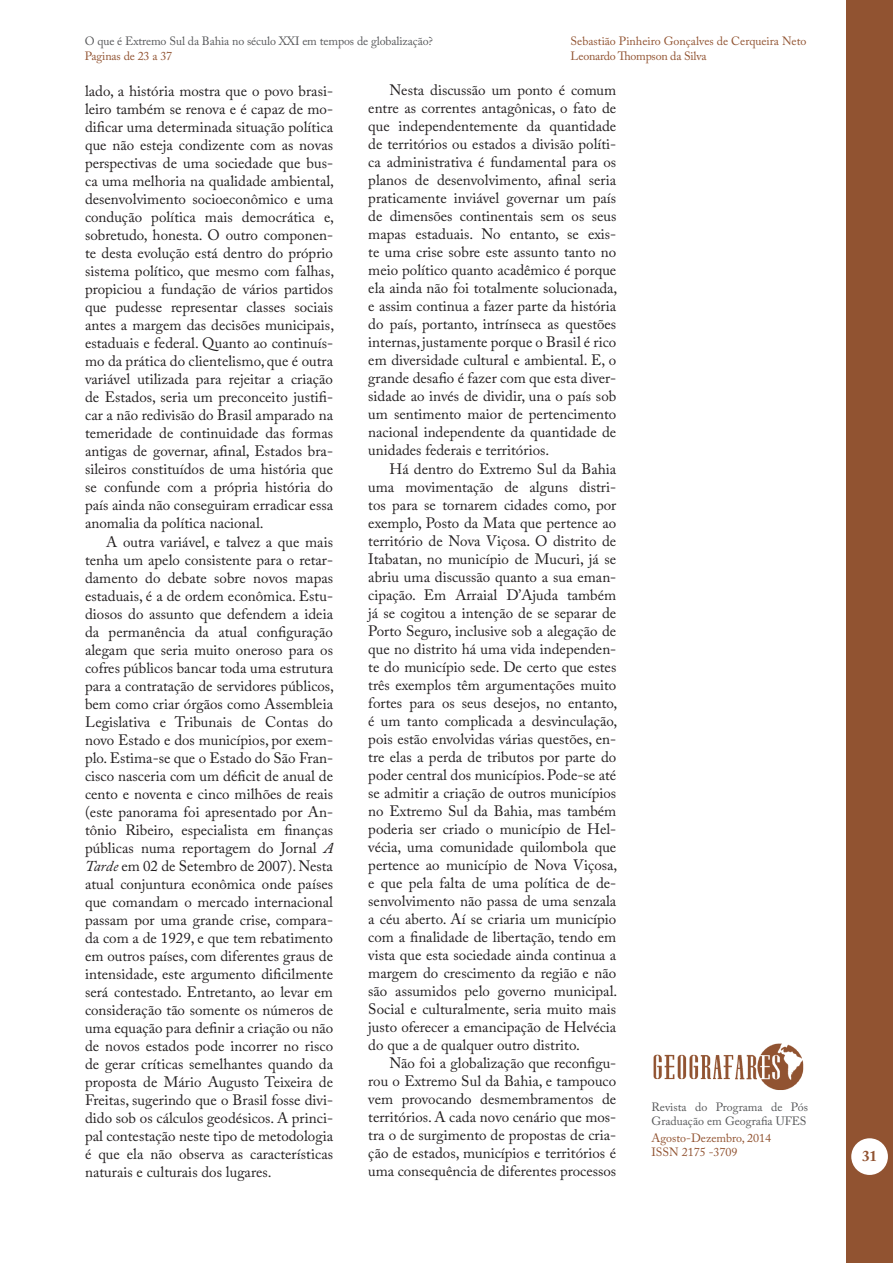
<style>
.page{position:relative;width:893px;height:1263px;background:#fff}
.page>*{position:absolute;margin:0;border:0;box-sizing:border-box;transform-origin:0 0}
.t1{font:15px/18px "Adobe Caslon Pro";color:#231f20;text-align:justify}
.t2{font:700 15px "Adobe Caslon Pro";color:#915331}
.t3{font:12px/14.9px "Adobe Caslon Pro";color:#915331}
.t4{font:12px/14.4px "Adobe Caslon Pro";letter-spacing:-.01em;color:#57585a}
.s1{font-style:italic}
</style>
<div class="page">
<img style="left:653px;top:1043px;width:151px;height:47px">
<div style="left:846px;top:0;width:47px;height:1263px;background:#915331"></div>
<div style="left:851px;top:1138px;width:37px;height:37px;background:#fff;border-radius:50%"></div>
<p class="t4" style="left:85px;top:34px;width:350px">O que é Extremo Sul da Bahia no século XXI em tempos de globalização?</p>
<p class="t3" style="left:85px;top:48px;width:89px">Paginas de 23 a 37</p>
<p class="t3" style="left:570px;top:33px;width:237px">Sebastião Pinheiro Gonçalves de Cerqueira Neto<br>Leonardo Thompson da Silva</p>
<p class="t1" style="left:85px;top:82px;width:251px">lado, a história mostra que o povo brasi&shy;leiro também se renova e é capaz de mo&shy;dificar uma determinada situação política que não esteja condizente com as novas perspectivas de uma sociedade que bus&shy;ca uma melhoria na qualidade ambiental, desenvolvimento socioeconômico e uma condução política mais democrática e, sobretudo, honesta. O outro componen&shy;te desta evolução está dentro do próprio sistema político, que mesmo com falhas, propiciou a fundação de vários partidos que pudesse representar classes sociais antes a margem das decisões municipais, estaduais e federal. Quanto ao continuís&shy;mo da prática do clientelismo, que é outra variável utilizada para rejeitar a criação de Estados, seria um preconceito justifi&shy;car a não redivisão do Brasil amparado na temeridade de continuidade das formas antigas de governar, afinal, Estados bra&shy;sileiros constituídos de uma história que se confunde com a própria história do país ainda não conseguiram erradicar essa anomalia da política nacional.</p>
<p class="t1" style="left:85px;top:532px;width:251px;text-indent:21px">A outra variável, e talvez a que mais tenha um apelo consistente para o retar&shy;damento do debate sobre novos mapas estaduais, é a de ordem econômica. Estu&shy;diosos do assunto que defendem a ideia da permanência da atual configuração alegam que seria muito oneroso para os cofres públicos bancar toda uma estrutura para a contratação de servidores públicos, bem como criar órgãos como Assembleia Legislativa e Tribunais de Contas do novo Estado e dos municípios, por exem&shy;plo. Estima-se que o Estado do São Fran&shy;cisco nasceria com um déficit de anual de cento e noventa e cinco milhões de reais (este panorama foi apresentado por An&shy;tônio Ribeiro, especialista em finanças públicas numa reportagem do Jornal <span class="s1">A Tarde</span> em 02 de Setembro de 2007). Nesta atual conjuntura econômica onde países que comandam o mercado internacional passam por uma grande crise, compara&shy;da com a de 1929, e que tem rebatimento em outros países, com diferentes graus de intensidade, este argumento dificilmente será contestado. Entretanto, ao levar em consideração tão somente os números de uma equação para definir a criação ou não de novos estados pode incorrer no risco de gerar críticas semelhantes quando da proposta de Mário Augusto Teixeira de Freitas, sugerindo que o Brasil fosse divi&shy;dido sob os cálculos geodésicos. A princi&shy;pal contestação neste tipo de metodologia é que ela não observa as características naturais e culturais dos lugares.</p>
<p class="t1" style="left:368px;top:81px;width:251px;text-indent:21px">Nesta discussão um ponto é comum entre as correntes antagônicas, o fato de que independentemente da quantidade de territórios ou estados a divisão políti&shy;ca administrativa é fundamental para os planos de desenvolvimento, afinal seria praticamente inviável governar um país de dimensões continentais sem os seus mapas estaduais. No entanto, se exis&shy;te uma crise sobre este assunto tanto no meio político quanto acadêmico é porque ela ainda não foi totalmente solucionada, e assim continua a fazer parte da história do país, portanto, intrínseca as questões internas, justamente porque o Brasil é rico em diversidade cultural e ambiental. E, o grande desafio é fazer com que esta diver&shy;sidade ao invés de dividir, una o país sob um sentimento maior de pertencimento nacional independente da quantidade de unidades federais e territórios.</p>
<p class="t1" style="left:368px;top:459px;width:251px;text-indent:21px">Há dentro do Extremo Sul da Bahia uma movimentação de alguns distri&shy;tos para se tornarem cidades como, por exemplo, Posto da Mata que pertence ao território de Nova Viçosa. O distrito de Itabatan, no município de Mucuri, já se abriu uma discussão quanto a sua eman&shy;cipação. Em Arraial D’Ajuda também já se cogitou a intenção de se separar de Porto Seguro, inclusive sob a alegação de que no distrito há uma vida independen&shy;te do município sede. De certo que estes três exemplos têm argumentações muito fortes para os seus desejos, no entanto, é um tanto complicada a desvinculação, pois estão envolvidas várias questões, en&shy;tre elas a perda de tributos por parte do poder central dos municípios. Pode-se até se admitir a criação de outros municípios no Extremo Sul da Bahia, mas também poderia ser criado o município de Hel&shy;vécia, uma comunidade quilombola que pertence ao município de Nova Viçosa, e que pela falta de uma política de de&shy;senvolvimento não passa de uma senzala a céu aberto. Aí se criaria um município com a finalidade de libertação, tendo em vista que esta sociedade ainda continua a margem do crescimento da região e não são assumidos pelo governo municipal.<br>Social e culturalmente, seria muito mais justo oferecer a emancipação de Helvécia do que a de qualquer outro distrito.</p>
<p class="t1" style="left:368px;top:1054px;width:250px;text-indent:21px">Não foi a globalização que reconfigu&shy;rou o Extremo Sul da Bahia, e tampouco vem provocando desmembramentos de territórios. A cada novo cenário que mos&shy;tra o de surgimento de propostas de cria&shy;ção de estados, municípios e territórios é uma consequência de diferentes processos</p>
<p class="t4" style="left:651px;top:1099px;width:158px">Revista do Programa de Pós<br>Graduação em Geografia UFES</p>
<p class="t3" style="left:651px;top:1130px;width:121px">Agosto-Dezembro, 2014<br>ISSN 2175 -3709</p>
<p class="t2" style="left:862px;top:1147px;width:16px">31</p>
</div>
